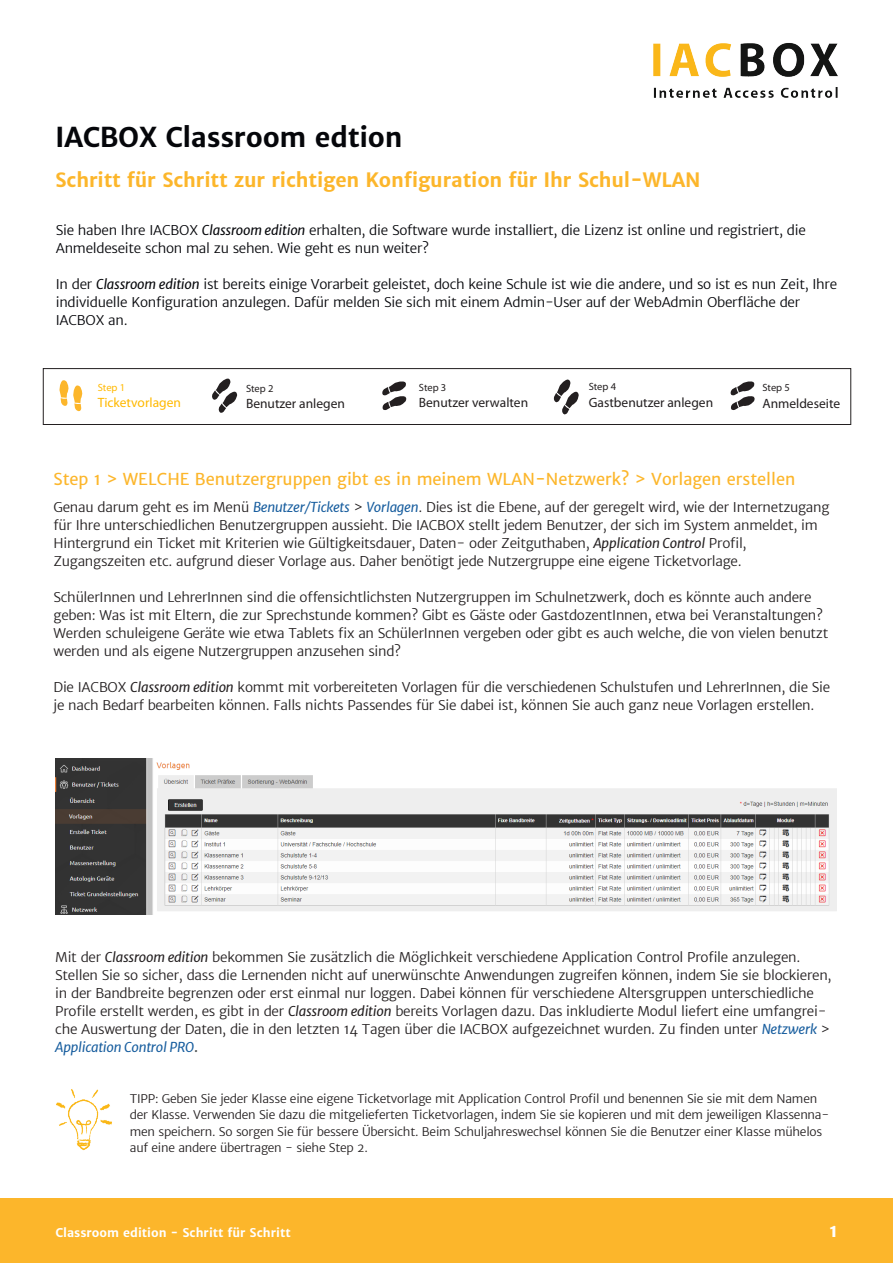
<style>
.page{position:relative;width:893px;height:1263px;background:#fff}
.page>*{position:absolute;margin:0;border:0;box-sizing:border-box;transform-origin:0 0}
.Einleitung_weiss{font:700 27px "Merriweather Sans";letter-spacing:-.01em;color:#05060a}
.Einleitung_weiss-2{font:700 19.5px "Merriweather Sans";letter-spacing:-.01em;color:#fcb62b}
.Text{font:700 18px "Merriweather Sans";color:#fff}
.t1{font:16.5px "Merriweather Sans";color:#fcb62b}
.t2{font:300 13.5px/18px "Merriweather Sans";letter-spacing:-.02em;color:#231f20}
.t3{font:300 13.5px/18px "Merriweather Sans";letter-spacing:-.02em;color:#05060a}
.Bildbeschreibung{font:13.5px "Myriad Pro";color:#231f20}
.t4{font:italic 13.5px "Merriweather Sans";letter-spacing:-.02em;color:#175d9e}
.Bildbeschreibung-2{font:13.5px "Myriad Pro";color:#ffb900}
.t5{font:300 12px/16.5px "Merriweather Sans";letter-spacing:-.02em;color:#231f20}
.Text-2{font:700 12px "Merriweather Sans";color:#fff}
.Bildbeschreibung-3{font:10.5px "Myriad Pro";letter-spacing:-.005em;color:#231f20}
.Bildbeschreibung-4{font:10.5px "Myriad Pro";color:#ffb900}
.s1{font-weight:400;font-style:italic}
.s2{font-weight:400;font-style:italic;color:#175d9e}
.s3{font-style:normal;color:#4a4e4d}
</style>
<div class="page">
<div style="left:0;top:1199px;width:893px;height:64px;background:#fcb62b"></div>
<svg style="left:730px;top:381px;width:25px;height:29px"></svg>
<svg style="left:553px;top:379px;width:26px;height:36px"></svg>
<svg style="left:382px;top:381px;width:25px;height:29px"></svg>
<svg style="left:212px;top:378px;width:25px;height:35px"></svg>
<svg style="left:59px;top:380px;width:23px;height:32px"></svg>
<div style="left:43px;top:368px;width:808px;height:57px;border:1px solid #231f20"></div>
<img style="left:56px;top:1089px;width:56px;height:62px">
<img style="left:55px;top:758px;width:781px;height:157px">
<img style="left:653px;top:43px;width:185px;height:55px">
<p class="Einleitung_weiss" style="left:55px;top:120px;width:349px">IACBOX Classroom edtion</p>
<p class="Einleitung_weiss-2" style="left:55px;top:168px;width:647px">Schritt für Schritt zur richtigen Konfiguration für Ihr Schul-WLAN</p>
<p class="t3" style="left:56px;top:222px;width:752px">Sie haben Ihre IACBOX <span class="s1">Classroom edition</span> erhalten, die Software wurde installiert, die Lizenz ist online und registriert, die</p>
<p class="t3" style="left:56px;top:240px;width:375px">Anmeldeseite schon mal zu sehen. Wie geht es nun weiter?</p>
<p class="t3" style="left:56px;top:276px;width:783px">In der <span class="s1">Classroom edition</span> ist bereits einige Vorarbeit geleistet, doch keine Schule ist wie die andere, und so ist es nun Zeit, Ihre individuelle Konfiguration anzulegen. Dafür melden Sie sich mit einem Admin-User auf der WebAdmin Oberfläche der</p>
<p class="t3" style="left:56px;top:312px;width:73px">IACBOX an.</p>
<p class="Bildbeschreibung-4" style="left:98px;top:381px;width:29px">Step 1</p>
<p class="Bildbeschreibung-2" style="left:98px;top:394px;width:85px">Ticketvorlagen</p>
<p class="Bildbeschreibung-3" style="left:246px;top:382px;width:29px">Step 2</p>
<p class="Bildbeschreibung" style="left:246px;top:395px;width:101px">Benutzer anlegen</p>
<p class="Bildbeschreibung-3" style="left:419px;top:381px;width:29px">Step 3</p>
<p class="Bildbeschreibung" style="left:419px;top:394px;width:111px">Benutzer verwalten</p>
<p class="Bildbeschreibung-3" style="left:589px;top:380px;width:29px">Step 4</p>
<p class="Bildbeschreibung" style="left:589px;top:394px;width:126px">Gastbenutzer anlegen</p>
<p class="Bildbeschreibung-3" style="left:762px;top:381px;width:29px">Step 5</p>
<p class="Bildbeschreibung" style="left:762px;top:395px;width:79px">Anmeldeseite</p>
<p class="t1" style="left:54px;top:469px;width:743px">Step 1 &gt; WELCHE Benutzergruppen gibt es in meinem WLAN-Netzwerk? &gt; Vorlagen erstellen</p>
<p class="t2" style="left:54px;top:498px;width:777px">Genau darum geht es im Menü <span class="s2">Benutzer/Tickets</span> &gt; <span class="s2">Vorlagen</span>. Dies ist die Ebene, auf der geregelt wird, wie der Internetzugang für Ihre unterschiedlichen Benutzergruppen aussieht. Die IACBOX stellt jedem Benutzer, der sich im System anmeldet, im</p>
<p class="t2" style="left:54px;top:534px;width:694px">Hintergrund ein Ticket mit Kriterien wie Gültigkeitsdauer, Daten- oder Zeitguthaben, <span class="s1">Application Control</span> Profil,</p>
<p class="t2" style="left:54px;top:552px;width:690px">Zugangszeiten etc. aufgrund dieser Vorlage aus. Daher benötigt jede Nutzergruppe eine eigene Ticketvorlage.</p>
<p class="t2" style="left:54px;top:588px;width:776px">SchülerInnen und LehrerInnen sind die offensichtlichsten Nutzergruppen im Schulnetzwerk, doch es könnte auch andere geben: Was ist mit Eltern, die zur Sprechstunde kommen? Gibt es Gäste oder GastdozentInnen, etwa bei Veranstaltungen?<br>Werden schuleigene Geräte wie etwa Tablets fix an SchülerInnen vergeben oder gibt es auch welche, die von vielen benutzt werden und als eigene Nutzergruppen anzusehen sind?</p>
<p class="t2" style="left:54px;top:678px;width:778px">Die IACBOX <span class="s1">Classroom edition</span> kommt mit vorbereiteten Vorlagen für die verschiedenen Schulstufen und LehrerInnen, die Sie je nach Bedarf bearbeiten können. Falls nichts Passendes für Sie dabei ist, können Sie auch ganz neue Vorlagen erstellen.</p>
<p class="t2" style="left:55px;top:948px;width:747px">Mit der <span class="s1">Classroom edition</span> bekommen Sie zusätzlich die Möglichkeit verschiedene Application Control Profile anzulegen.</p>
<p class="t2" style="left:55px;top:966px;width:778px">Stellen Sie so sicher, dass die Lernenden nicht auf unerwünschte Anwendungen zugreifen können, indem Sie sie blockieren, in der Bandbreite begrenzen oder erst einmal nur loggen. Dabei können für verschiedene Altersgruppen unterschiedliche Profile erstellt werden, es gibt in der <span class="s1">Classroom edition</span> bereits Vorlagen dazu. Das inkludierte Modul liefert eine umfangrei&shy;che Auswertung der Daten, die in den letzten 14 Tagen über die IACBOX aufgezeichnet wurden. Zu finden unter <span class="s2">Netzwerk</span> &gt;</p>
<p class="t4" style="left:55px;top:1038px;width:144px">Application Control PRO<span class="s3">.</span></p>
<p class="t5" style="left:130px;top:1090px;width:701px">TIPP: Geben Sie jeder Klasse eine eigene Ticketvorlage mit Application Control Profil und benennen Sie sie mit dem Namen der Klasse. Verwenden Sie dazu die mitgelieferten Ticketvorlagen, indem Sie sie kopieren und mit dem jeweiligen Klassenna&shy;men speichern. So sorgen Sie für bessere Übersicht. Beim Schuljahreswechsel können Sie die Benutzer einer Klasse mühelos auf eine andere übertragen - siehe Step 2.</p>
<p class="Text-2" style="left:56px;top:1225px;width:237px">Classroom edition - Schritt für Schritt</p>
<p class="Text" style="left:829px;top:1219px;width:10px">1</p>
</div>
